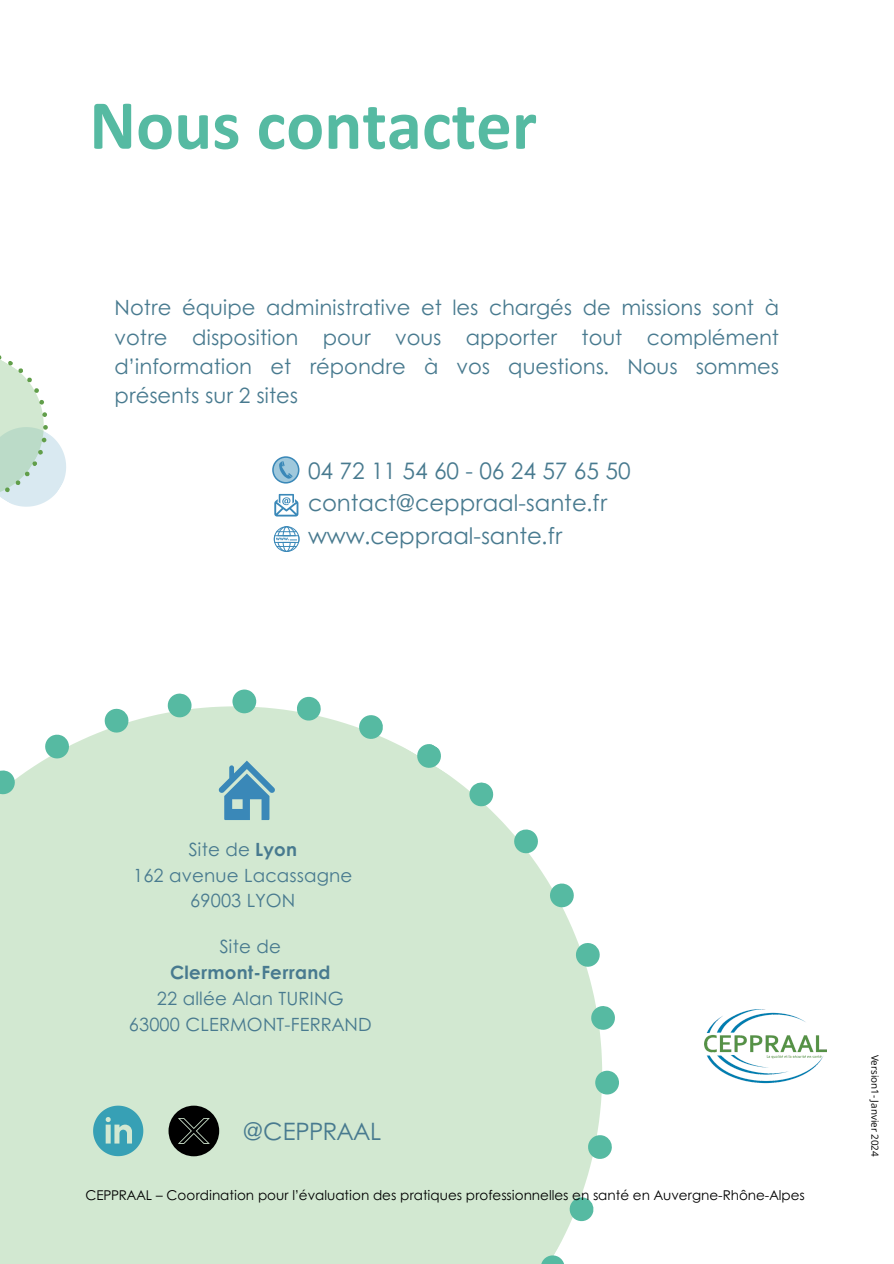
<style>
.page{position:relative;width:894px;height:1264px;background:#fff}
.page>*{position:absolute;margin:0;border:0;box-sizing:border-box;transform-origin:0 0}
.t1{font:700 70.8px "Calibri";color:#56baa2}
.t2{font:24px "Century Gothic";color:#487a8f}
.t3{font:22.8px/32.7px "Century Gothic";color:#487a8f}
.t4{font:21px/29.2px "Century Gothic";color:#487a8f;text-align:justify}
.t5{font:18.3px/25.8px "Century Gothic";letter-spacing:.01em;color:#487a8f;text-align:center}
.t6{font:13.5px "Century Gothic";color:#000}
.t7{font:9.9px "Open Sans";color:#000}
.s1{font-weight:700}
</style>
<div class="page">
<svg style="left:0;top:706px;width:602px;height:557px;background:#d5e9d5"></svg>
<svg style="left:412px;top:739px;width:33px;height:33px"></svg>
<svg style="left:463px;top:777px;width:35px;height:35px"></svg>
<svg style="left:353px;top:710px;width:35px;height:34px"></svg>
<svg style="left:507px;top:824px;width:36px;height:35px"></svg>
<svg style="left:290px;top:696px;width:36px;height:31px"></svg>
<svg style="left:543px;top:878px;width:36px;height:36px"></svg>
<svg style="left:226px;top:689px;width:36px;height:31px"></svg>
<svg style="left:569px;top:937px;width:33px;height:36px"></svg>
<svg style="left:161px;top:693px;width:36px;height:30px"></svg>
<svg style="left:584px;top:1000px;width:31px;height:36px"></svg>
<svg style="left:98px;top:706px;width:36px;height:33px"></svg>
<svg style="left:588px;top:1065px;width:31px;height:36px"></svg>
<svg style="left:38px;top:729px;width:37px;height:36px"></svg>
<svg style="left:581px;top:1129px;width:31px;height:36px"></svg>
<svg style="left:0;top:765px;width:21px;height:35px"></svg>
<svg style="left:563px;top:1192px;width:35px;height:34px"></svg>
<svg style="left:536px;top:1250px;width:33px;height:13px"></svg>
<svg style="left:0;top:355px;width:66px;height:152px"></svg>
<svg style="left:168px;top:1105px;width:51px;height:51px;background:#393f39"></svg>
<svg style="left:218px;top:760px;width:57px;height:60px;background:#84b6c4"></svg>
<img style="left:704px;top:1009px;width:121px;height:75px">
<svg style="left:274px;top:526px;width:25px;height:26px"></svg>
<svg style="left:272px;top:456px;width:27px;height:27px"></svg>
<div style="left:274px;top:458px;width:24px;height:24px;background:#9fc8dc;border-radius:50%"></div>
<svg style="left:279px;top:461px;width:13px;height:18px"></svg>
<svg style="left:274px;top:494px;width:24px;height:22px"></svg>
<p class="t1" style="left:89px;top:95px;width:449px">Nous contacter</p>
<h1 class="t4" style="left:114px;top:292px;width:665px">Notre équipe administrative et les chargés de missions sont à votre disposition pour vous apporter tout complément d’information et répondre à vos questions. Nous sommes présents sur 2 sites</h1>
<p class="t3" style="left:308px;top:453px;width:324px">04 72 11 54 60 - 06 24 57 65 50 contact@ceppraal-sante.fr www.ceppraal-sante.fr</p>
<p class="t5" style="left:133px;top:835px;width:221px">Site de <span class="s1">Lyon<br></span>162 avenue Lacassagne<br>69003 LYON</p>
<p class="t5" style="left:129px;top:932px;width:244px">Site de<br><span class="s1">Clermont-Ferrand<br></span>22 allée Alan TURING<br>63000 CLERMONT-FERRAND</p>
<h4 class="t2" style="left:243px;top:1112px;width:140px">@CEPPRAAL</h4>
<p class="t6" style="left:85px;top:1184px;width:720px">CEPPRAAL – Coordination pour l’évaluation des pratiques professionnelles en santé en Auvergne-Rhône-Alpes</p>
<p class="t7" style="left:881px;top:1054px;width:103px;rotate:90deg">Version1- Janvier 2024</p>
</div>
